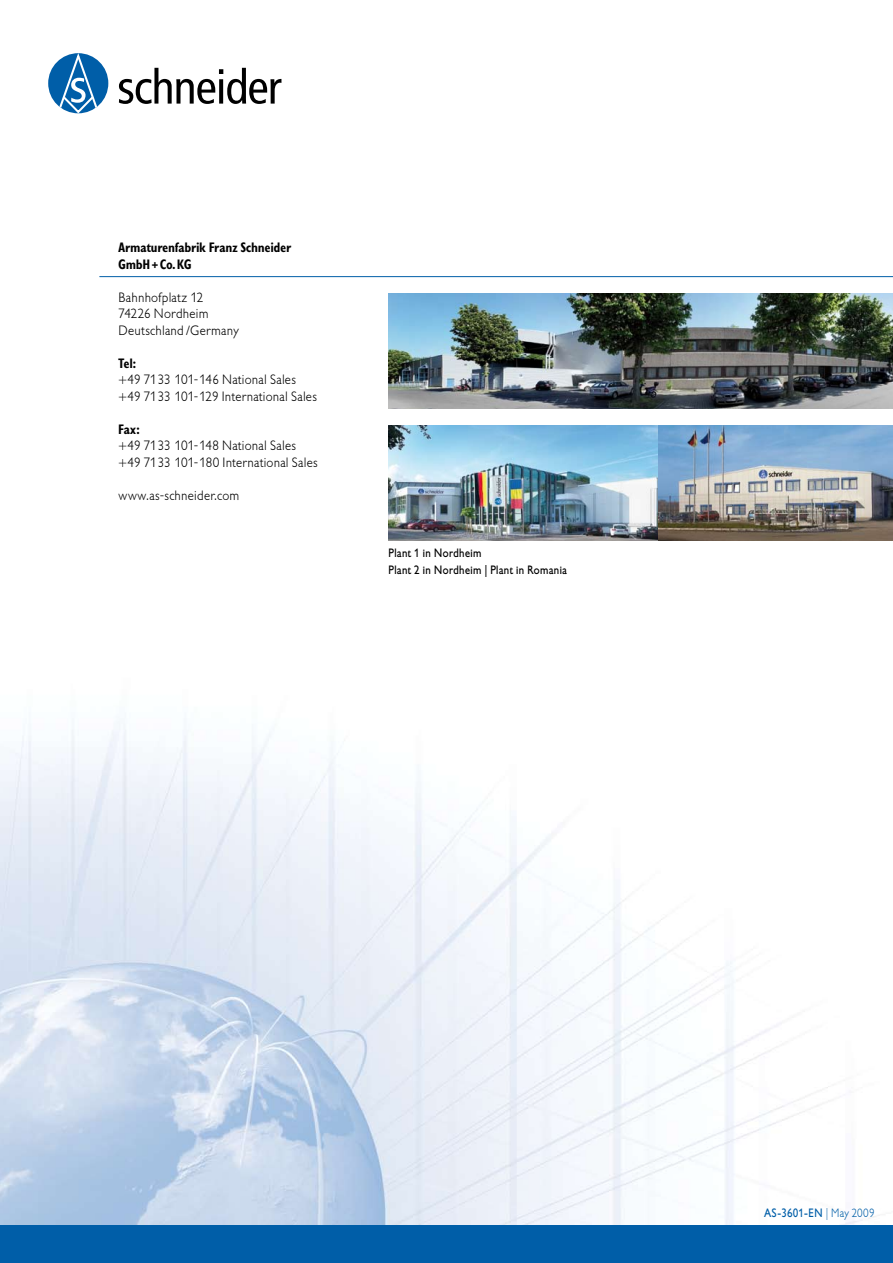
<style>
.page{position:relative;width:893px;height:1263px;background:#fff}
.page>*{position:absolute;margin:0;border:0;box-sizing:border-box;transform-origin:0 0}
.t1{font:300 13.5px/16.5px "Gill Sans BQ";letter-spacing:.02em;color:#000;scale:.95 1}
.t2{font:700 condensed 13.5px/16.5px "Gill Sans BQ";letter-spacing:.015em;color:#000;scale:.95 1}
.t3{font:12px/16.5px "Gill Sans BQ";letter-spacing:.02em;color:#000;scale:.9 1}
.t4{font:12px "Gill Sans BQ";letter-spacing:.02em;color:#005ea8;scale:.9 1}
.s1{font-weight:300}
</style>
<div class="page">
<img style="left:0;top:721px;width:893px;height:505px">
<hr style="left:99px;top:276px;width:794px;height:1px;background:#005ea8">
<div style="left:0;top:1226px;width:893px;height:37px;background:#005ea8"></div>
<div style="left:48px;top:53px;width:60px;height:60px;background:#005ea8;border-radius:50%"></div>
<svg style="left:119px;top:68px;width:162px;height:36px"></svg>
<svg style="left:57px;top:53px;width:43px;height:61px"></svg>
<img style="left:389px;top:425px;width:270px;height:116px">
<img style="left:659px;top:425px;width:234px;height:116px">
<img style="left:389px;top:293px;width:504px;height:116px">
<p class="t2" style="left:119px;top:239px;width:183px">Armaturenfabrik Franz Schneider<br>GmbH+ Co.KG</p>
<p class="t1" style="left:119px;top:289px;width:128px">Bahnhofplatz 12<br>74226 Nordheim<br>Deutschland /Germany</p>
<p class="t2" style="left:119px;top:355px;width:20px">Tel:</p>
<p class="t1" style="left:119px;top:371px;width:211px">+49 7133 101-146 National Sales +49 7133 101-129 International Sales</p>
<p class="t2" style="left:119px;top:421px;width:24px">Fax:</p>
<p class="t1" style="left:119px;top:437px;width:211px">+49 7133 101-148 National Sales +49 7133 101-180 International Sales</p>
<p class="t1" style="left:119px;top:487px;width:129px">www.as-schneider.com</p>
<p class="t3" style="left:389px;top:545px;width:200px">Plant 1 in Nordheim<br>Plant 2 in Nordheim | Plant in Romania</p>
<p class="t4" style="left:764px;top:1206px;width:124px">AS-3601-EN <span class="s1">| May 2009</span></p>
</div>
